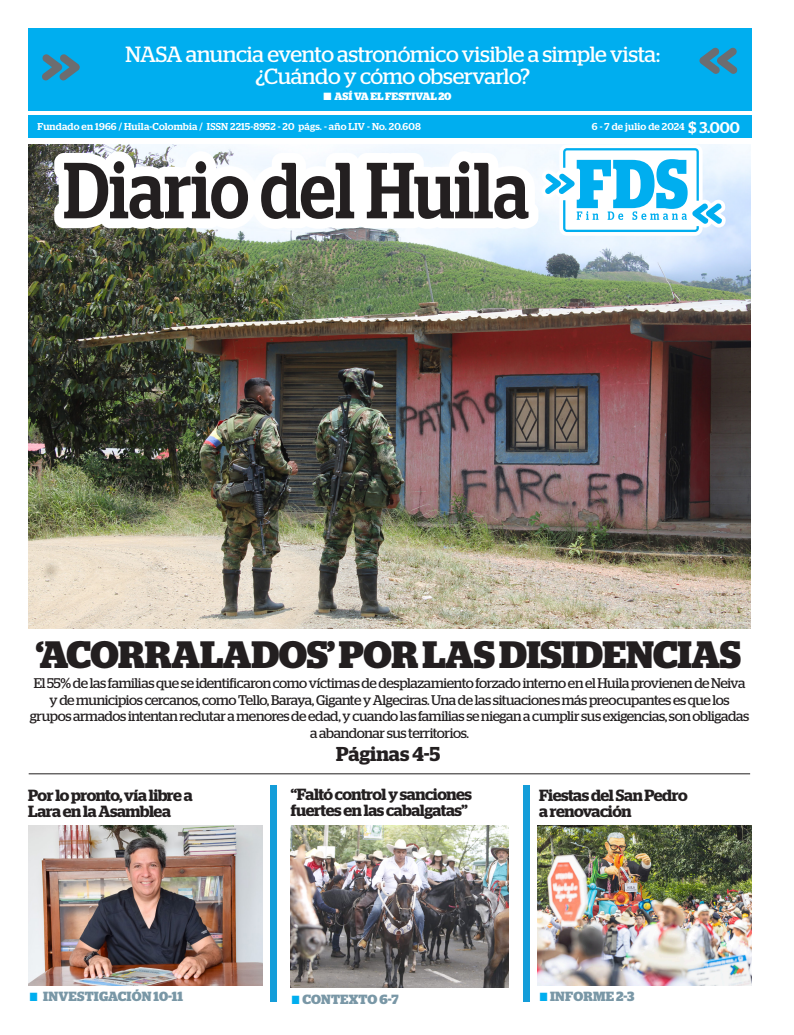
<style>
.page{position:relative;width:794px;height:1035px;background:#fff}
.page>*{position:absolute;margin:0;border:0;box-sizing:border-box;transform-origin:0 0}
.t1{font:700 38.1px "Stag";letter-spacing:-.005em;color:#231f20}
.SUMARIO{font:22px/21.4px "Stag";letter-spacing:-.015em;color:#fff;text-align:center}
.TEXTO{font:600 20.1px "Stag";color:#231f20}
.TEXTO-2{font:600 16.2px/15.7px "Stag";letter-spacing:-.03em;color:#231f20}
.t2{font:500 15.6px "Stag";color:#fff}
.TITULO_1{font:14px/16.5px "Stag";letter-spacing:-.025em;color:#231f20;text-align:center}
.TEXTO-3{font:700 13.3px "Stag";letter-spacing:.02em;color:#7997a6}
.TEXTO-4{font:700 10.6px "Stag";letter-spacing:.01em;color:#fff}
.t3{font:500 10px "Stag";letter-spacing:.02em;color:#fff}
.s1{color:#00aeef}
</style>
<div class="page">
<img style="left:29px;top:144px;width:722px;height:485px">
<img style="left:29px;top:826px;width:234px;height:159px">
<div style="left:28px;top:28px;width:723px;height:83px;background:#00aeef"></div>
<div style="left:28px;top:115px;width:723px;height:22px;background:#00aeef"></div>
<svg style="left:42px;top:54px;width:38px;height:26px"></svg>
<svg style="left:699px;top:47px;width:38px;height:27px"></svg>
<div style="left:270px;top:785px;width:6px;height:217px;background:#149dd9"></div>
<div style="left:523px;top:785px;width:7px;height:217px;background:#149dd9"></div>
<svg style="left:54px;top:151px;width:484px;height:78px"></svg>
<svg style="left:64px;top:161px;width:184px;height:58px"></svg>
<svg style="left:261px;top:163px;width:93px;height:56px"></svg>
<svg style="left:367px;top:161px;width:161px;height:58px"></svg>
<svg style="left:540px;top:144px;width:186px;height:92px"></svg>
<hr style="left:29px;top:773px;width:721px;height:1px;background:#231f20">
<img style="left:291px;top:826px;width:218px;height:161px">
<img style="left:537px;top:826px;width:215px;height:159px">
<p class="SUMARIO" style="left:125px;top:44px;width:536px">NASA anuncia evento astronómico visible a simple vista: ¿Cuándo y cómo observarlo?</p>
<p class="TEXTO-4" style="left:323px;top:90px;width:129px">■ ASÍ VA EL FESTIVAL 20</p>
<p class="t3" style="left:37px;top:120px;width:385px">Fundado en 1966 / Huila-Colombia / ISSN 2215-8952 - 20 págs. - año LIV - No. 20.608</p>
<p class="t3" style="left:592px;top:121px;width:94px">6 - 7 de julio de 2024</p>
<p class="t2" style="left:688px;top:118px;width:53px">$ 3.000</p>
<p class="t1" style="left:36px;top:632px;width:707px">‘ACORRALADOS’ POR LAS DISIDENCIAS</p>
<p class="TITULO_1" style="left:30px;top:675px;width:721px">El 55% de las familias que se identificaron como víctimas de desplazamiento forzado interno en el Huila provienen de Neiva y de municipios cercanos, como Tello, Baraya, Gigante y Algeciras. Una de las situaciones más preocupantes es que los grupos armados intentan reclutar a menores de edad, y cuando las familias se niegan a cumplir sus exigencias, son obligadas a abandonar sus territorios.</p>
<p class="TEXTO" style="left:336px;top:742px;width:105px">Páginas 4-5</p>
<p class="TEXTO-2" style="left:291px;top:786px;width:182px">“Faltó control y sanciones fuertes en las cabalgatas”</p>
<p class="TEXTO-2" style="left:28px;top:787px;width:166px">Por lo pronto, vía libre a<br>Lara en la Asamblea</p>
<p class="TEXTO-2" style="left:539px;top:787px;width:150px">Fiestas del San Pedro a renovación</p>
<p class="TEXTO-3" style="left:30px;top:988px;width:155px"><span class="s1">■</span> INVESTIGACIÓN 10-11</p>
<p class="TEXTO-3" style="left:292px;top:991px;width:108px"><span class="s1">■</span> CONTEXTO 6-7</p>
<p class="TEXTO-3" style="left:539px;top:989px;width:96px"><span class="s1">■</span> INFORME 2-3</p>
</div>
